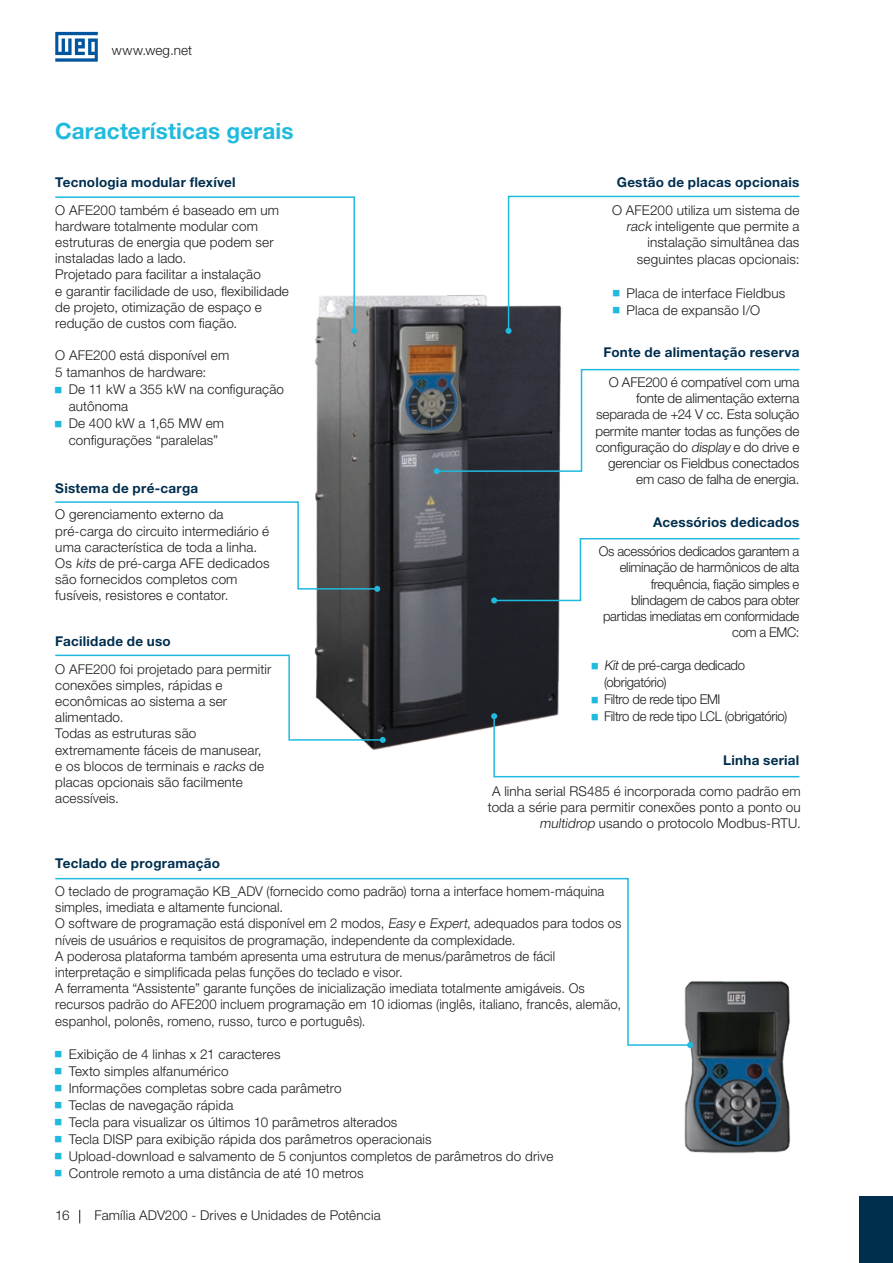
<style>
.page{position:relative;width:893px;height:1263px;background:#fff}
.page>*{position:absolute;margin:0;border:0;box-sizing:border-box;transform-origin:0 0}
.t1{font:700 22.5px "Helvetica Neue LT Pro";letter-spacing:.005em;color:#20badf}
.t2{font:300 13.5px/16.2px "Helvetica Neue LT Pro";letter-spacing:.01em;color:#1d1d1b}
.t3{font:300 13.5px/16.2px "Helvetica Neue LT Pro";letter-spacing:-.02em;color:#1d1d1b;text-align:right}
.t4{font:300 13.5px/16.2px "Helvetica Neue LT Pro";letter-spacing:-.01em;color:#1d1d1b;text-align:right}
.t5{font:700 13.5px "Helvetica Neue LT Pro";letter-spacing:.02em;color:#002e4e}
.s1{font-style:italic}
</style>
<div class="page">
<svg style="left:79px;top:1210px;width:1px;height:13px"></svg>
<svg style="left:55px;top:32px;width:43px;height:30px"></svg>
<img style="left:314px;top:295px;width:247px;height:455px">
<svg style="left:55px;top:196px;width:302px;height:138px"></svg>
<svg style="left:55px;top:501px;width:325px;height:91px"></svg>
<svg style="left:55px;top:654px;width:331px;height:89px"></svg>
<svg style="left:434px;top:368px;width:366px;height:106px"></svg>
<svg style="left:491px;top:537px;width:309px;height:66px"></svg>
<img style="left:684px;top:981px;width:107px;height:172px">
<svg style="left:55px;top:877px;width:637px;height:169px"></svg>
<svg style="left:687px;top:1042px;width:6px;height:6px"></svg>
<div style="left:859px;top:1196px;width:34px;height:67px;background:#002e4e"></div>
<svg style="left:506px;top:195px;width:294px;height:139px"></svg>
<svg style="left:491px;top:713px;width:309px;height:65px"></svg>
<p class="t2" style="left:112px;top:42px;width:82px">www.weg.net</p>
<h1 class="t1" style="left:55px;top:117px;width:240px">Características gerais</h1>
<p class="t5" style="left:55px;top:174px;width:182px">Tecnologia modular flexível</p>
<p class="t5" style="left:617px;top:174px;width:184px">Gestão de placas opcionais</p>
<p class="t2" style="left:55px;top:201px;width:235px">O AFE200 também é baseado em um hardware totalmente modular com estruturas de energia que podem ser instaladas lado a lado.<br>Projetado para facilitar a instalação<br>e garantir facilidade de uso, flexibilidade de projeto, otimização de espaço e redução de custos com fiação.</p>
<p class="t2" style="left:55px;top:347px;width:175px;line-height:17px">O AFE200 está disponível em<br>5 tamanhos de hardware:</p>
<p class="t2" style="left:69px;top:381px;width:217px;line-height:17px">De 11 kW a 355 kW na configuração autônoma<br>De 400 kW a 1,65 MW em configurações “paralelas”</p>
<p class="t5" style="left:55px;top:480px;width:145px">Sistema de pré-carga</p>
<p class="t2" style="left:55px;top:506px;width:216px">O gerenciamento externo da pré-carga do circuito intermediário é uma característica de toda a linha.<br>Os <span class="s1">kits</span> de pré-carga AFE dedicados são fornecidos completos com fusíveis, resistores e contator.</p>
<p class="t5" style="left:55px;top:633px;width:117px">Facilidade de uso</p>
<p class="t2" style="left:55px;top:660px;width:218px">O AFE200 foi projetado para permitir conexões simples, rápidas e econômicas ao sistema a ser alimentado.<br>Todas as estruturas são extremamente fáceis de manusear, e os blocos de terminais e <span class="s1">racks</span> de placas opcionais são facilmente acessíveis.</p>
<p class="t5" style="left:55px;top:854px;width:166px">Teclado de programação</p>
<p class="t2" style="left:612px;top:202px;width:189px;text-align:right">O AFE200 utiliza um sistema de <span class="s1">rack</span> inteligente que permite a instalação simultânea das seguintes placas opcionais:</p>
<p class="t2" style="left:627px;top:284px;width:160px;line-height:17px">Placa de interface Fieldbus<br>Placa de expansão I/O</p>
<p class="t5" style="left:603px;top:344px;width:197px">Fonte de alimentação reserva</p>
<p class="t4" style="left:595px;top:374px;width:206px">O AFE200 é compatível com uma fonte de alimentação externa separada de +24 V cc. Esta solução permite manter todas as funções de configuração do <span class="s1">display</span> e do drive e gerenciar os Fieldbus conectados em caso de falha de energia.</p>
<p class="t5" style="left:653px;top:514px;width:148px">Acessórios dedicados</p>
<p class="t3" style="left:599px;top:543px;width:202px">Os acessórios dedicados garantem a eliminação de harmônicos de alta frequência, fiação simples e blindagem de cabos para obter partidas imediatas em conformidade com a EMC:</p>
<p class="t3" style="left:604px;top:657px;width:185px;line-height:17px;text-align:left"><span class="s1">Kit</span>de pré-carga dedicado (obrigatório)<br>Filtro de rede tipo EMI<br>Filtro de rede tipo LCL (obrigatório)</p>
<p class="t5" style="left:723px;top:752px;width:78px">Linha serial</p>
<p class="t2" style="left:488px;top:782px;width:314px;text-align:right">A linha serial RS485 é incorporada como padrão em toda a série para permitir conexões ponto a ponto ou <span class="s1">multidrop</span> usando o protocolo Modbus-RTU.</p>
<p class="t2" style="left:55px;top:883px;width:568px">O teclado de programação KB_ADV (fornecido como padrão) torna a interface homem-máquina simples, imediata e altamente funcional.<br>O software de programação está disponível em 2 modos, <span class="s1">Easy</span> e <span class="s1">Expert</span>, adequados para todos os níveis de usuários e requisitos de programação, independente da complexidade.<br>A poderosa plataforma também apresenta uma estrutura de menus/parâmetros de fácil interpretação e simplificada pelas funções do teclado e visor.<br>A ferramenta “Assistente” garante funções de inicialização imediata totalmente amigáveis. Os recursos padrão do AFE200 incluem programação em 10 idiomas (inglês, italiano, francês, alemão, espanhol, polonês, romeno, russo, turco e português).</p>
<p class="t2" style="left:69px;top:1045px;width:486px;line-height:17px">Exibição de 4 linhas x 21 caracteres<br>Texto simples alfanumérico<br>Informações completas sobre cada parâmetro<br>Teclas de navegação rápida<br>Tecla para visualizar os últimos 10 parâmetros alterados<br>Tecla DISP para exibição rápida dos parâmetros operacionais<br>Upload-download e salvamento de 5 conjuntos completos de parâmetros do drive Controle remoto a uma distância de até 10 metros</p>
<p class="t2" style="left:55px;top:1207px;width:16px">16</p>
<p class="t2" style="left:95px;top:1207px;width:288px">Família ADV200 - Drives e Unidades de Potência</p>
</div>
